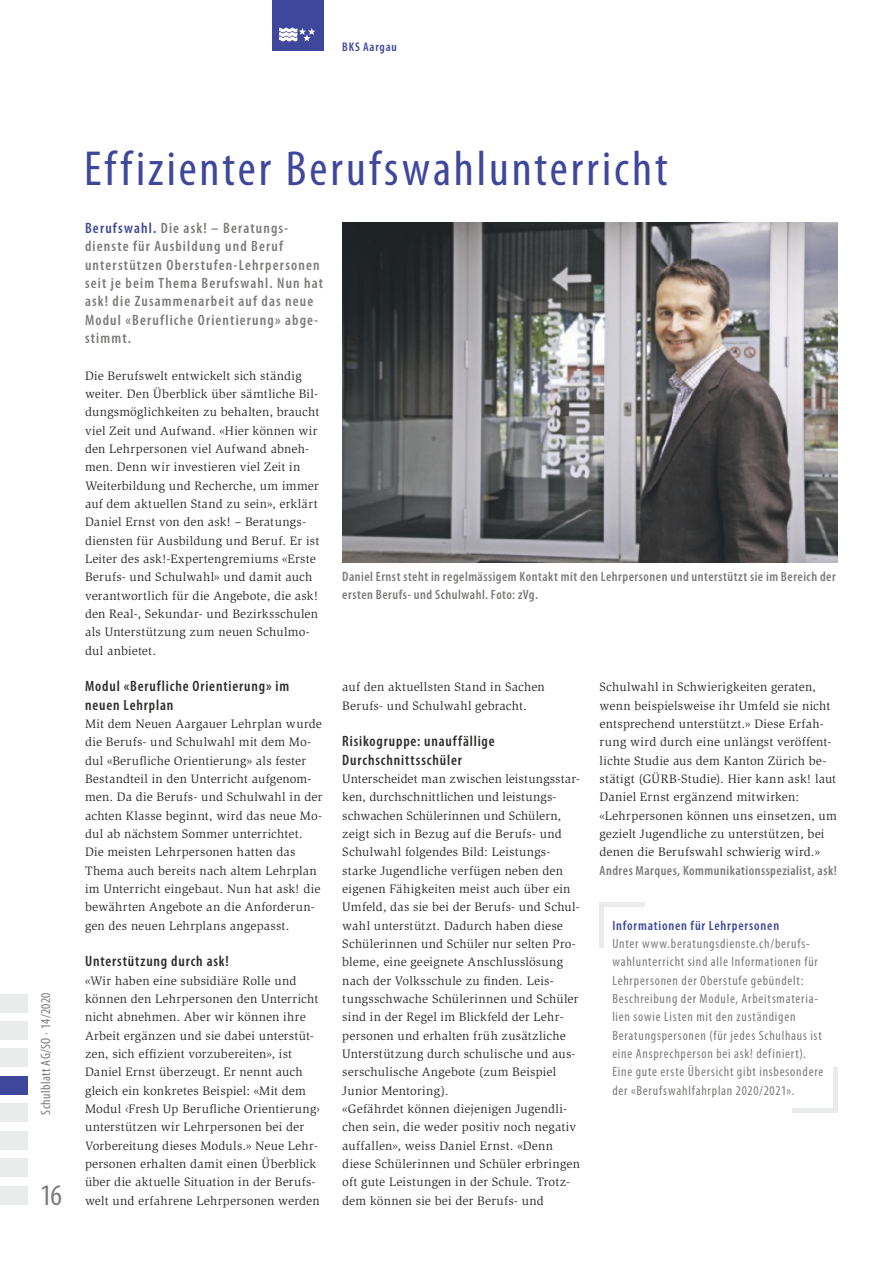
<style>
.page{position:relative;width:893px;height:1263px;background:#fff}
.page>*{position:absolute;margin:0;border:0;box-sizing:border-box;transform-origin:0 0}
.t1{font:condensed 49.5px "Myriad Pro";letter-spacing:.06em;color:#3e479b}
.t2{font:condensed 30px "Myriad Pro";color:#7b7b7a}
.t3{font:600 condensed 15px/18.3px "Myriad Pro";letter-spacing:.075em;color:#7b7b7a}
.t4{font:600 condensed 15px/18.3px "Myriad Pro";letter-spacing:.055em;color:#2c2c2b}
.t5{font:condensed 13.5px/18.3px "Myriad Pro";letter-spacing:.055em;color:#7b7b7a}
.t6{font:600 condensed 13.5px/18px "Myriad Pro";letter-spacing:.035em;color:#7b7b7a}
.t7{font:600 condensed 13.5px "Myriad Pro";letter-spacing:.06em;color:#3e479b}
.t8{font:condensed 13.5px "Myriad Pro";letter-spacing:.03em;color:#7b7b7a}
.t9{font:12.6px/18.3px "Slimbach Std";letter-spacing:.015em;color:#2c2c2b}
.t10{font:600 condensed 12.6px "Myriad Pro";letter-spacing:.06em;color:#3e479b}
.s1{color:#3e479b}
</style>
<div class="page">
<div style="left:272px;top:0;width:51px;height:51px;background:#3e479b"></div>
<div style="left:0;top:1021px;width:28px;height:18px;background:#eaebeb"></div>
<div style="left:0;top:994px;width:28px;height:18px;background:#eaebeb"></div>
<div style="left:0;top:1048px;width:28px;height:19px;background:#eaebeb"></div>
<div style="left:0;top:1103px;width:28px;height:19px;background:#eaebeb"></div>
<div style="left:0;top:1131px;width:28px;height:18px;background:#eaebeb"></div>
<div style="left:0;top:1186px;width:28px;height:18px;background:#eaebeb"></div>
<div style="left:0;top:1158px;width:28px;height:19px;background:#eaebeb"></div>
<svg style="left:279px;top:28px;width:36px;height:13px"></svg>
<div style="left:0;top:1076px;width:28px;height:18px;background:#3e479b"></div>
<hr style="left:600px;top:902px;width:4px;height:46px;background:#eaebeb">
<hr style="left:600px;top:902px;width:45px;height:4px;background:#eaebeb">
<div style="left:833px;top:1067px;width:5px;height:46px;background:#eaebeb"></div>
<hr style="left:792px;top:1109px;width:46px;height:4px;background:#eaebeb">
<img style="left:342px;top:223px;width:496px;height:340px">
<p class="t10" style="left:342px;top:39px;width:56px">BKS Aargau</p>
<p class="t8" style="left:38px;top:1115px;width:124px;rotate:-90deg">Schulblatt AG/SO · 14/2020</p>
<h2 class="t2" style="left:40px;top:1176px;width:23px">16</h2>
<h1 class="t1" style="left:84px;top:138px;width:585px">Effizienter Berufswahlunterricht</h1>
<p class="t3" style="left:85px;top:219px;width:240px"><span class="s1">Berufswahl.</span> Die ask! – Beratungs&shy;dienste für Ausbildung und Beruf unterstützen Oberstufen-Lehrpersonen seit je beim Thema Berufswahl. Nun hat ask! die Zusammenarbeit auf das neue Modul «Berufliche Orientierung» abge&shy;stimmt.</p>
<p class="t9" style="left:85px;top:366px;width:236px">Die Berufswelt entwickelt sich ständig weiter. Den Überblick über sämtliche Bil&shy;dungsmöglichkeiten zu behalten, braucht viel Zeit und Aufwand. «Hier können wir den Lehrpersonen viel Aufwand abneh&shy;men. Denn wir investieren viel Zeit in Weiterbildung und Recherche, um immer auf dem aktuellen Stand zu sein», erklärt Daniel Ernst von den ask! – Beratungs&shy;diensten für Ausbildung und Beruf. Er ist Leiter des ask!-Expertengremiums «Erste Berufs- und Schulwahl» und damit auch verantwortlich für die Angebote, die ask! den Real-, Sekundar- und Bezirksschulen als Unterstützung zum neuen Schulmo&shy;dul anbietet.</p>
<p class="t4" style="left:85px;top:677px;width:206px">Modul «Berufliche Orientierung» im neuen Lehrplan</p>
<p class="t9" style="left:85px;top:715px;width:239px">Mit dem Neuen Aargauer Lehrplan wurde die Berufs- und Schulwahl mit dem Mo&shy;dul «Berufliche Orientierung» als fester Bestandteil in den Unterricht aufgenom&shy;men. Da die Berufs- und Schulwahl in der achten Klasse beginnt, wird das neue Mo&shy;dul ab nächstem Sommer unterrichtet.<br>Die meisten Lehrpersonen hatten das Thema auch bereits nach altem Lehrplan im Unterricht eingebaut. Nun hat ask! die bewährten Angebote an die Anforderun&shy;gen des neuen Lehrplans angepasst.</p>
<p class="t4" style="left:85px;top:952px;width:145px">Unterstützung durch ask!</p>
<p class="t9" style="left:85px;top:971px;width:237px">«Wir haben eine subsidiäre Rolle und können den Lehrpersonen den Unterricht nicht abnehmen. Aber wir können ihre Arbeit ergänzen und sie dabei unterstüt&shy;zen, sich effizient vorzubereiten», ist Daniel Ernst überzeugt. Er nennt auch gleich ein konkretes Beispiel: «Mit dem Modul ‹Fresh Up Berufliche Orientierung› unterstützen wir Lehrpersonen bei der Vorbereitung dieses Moduls.» Neue Lehr&shy;personen erhalten damit einen Überblick über die aktuelle Situation in der Berufs&shy;welt und erfahrene Lehrpersonen werden</p>
<p class="t6" style="left:342px;top:567px;width:495px">Daniel Ernst steht in regelmässigem Kontakt mit den Lehrpersonen und unterstützt sie im Bereich der ersten Berufs- und Schulwahl. Foto: zVg.</p>
<p class="t9" style="left:342px;top:678px;width:204px">auf den aktuellsten Stand in Sachen<br>Berufs- und Schulwahl gebracht.</p>
<p class="t4" style="left:342px;top:732px;width:154px">Risikogruppe: unauffällige<br>Durchschnittsschüler</p>
<p class="t9" style="left:342px;top:770px;width:239px">Unterscheidet man zwischen leistungsstar&shy;ken, durchschnittlichen und leistungs&shy;schwachen Schülerinnen und Schülern, zeigt sich in Bezug auf die Berufs- und Schulwahl folgendes Bild: Leistungs&shy;starke Jugendliche verfügen neben den eigenen Fähigkeiten meist auch über ein Umfeld, das sie bei der Berufs- und Schul&shy;wahl unterstützt. Dadurch haben diese Schülerinnen und Schüler nur selten Pro&shy;bleme, eine geeignete Anschlusslösung nach der Volksschule zu finden. Leis&shy;tungsschwache Schülerinnen und Schüler sind in der Regel im Blickfeld der Lehr&shy;personen und erhalten früh zusätzliche Unterstützung durch schulische und aus&shy;serschulische Angebote (zum Beispiel Junior Mentoring).<br>«Gefährdet können diejenigen Jugendli&shy;chen sein, die weder positiv noch negativ auffallen», weiss Daniel Ernst. «Denn diese Schülerinnen und Schüler erbringen oft gute Leistungen in der Schule. Trotz&shy;dem können sie bei der Berufs- und</p>
<p class="t9" style="left:600px;top:678px;width:239px">Schulwahl in Schwierigkeiten geraten, wenn beispielsweise ihr Umfeld sie nicht entsprechend unterstützt.» Diese Erfah&shy;rung wird durch eine unlängst veröffent&shy;lichte Studie aus dem Kanton Zürich be&shy;stätigt (GÜRB-Studie). Hier kann ask! laut Daniel Ernst ergänzend mitwirken: «Lehrpersonen können uns einsetzen, um gezielt Jugendliche zu unterstützen, bei denen die Berufswahl schwierig wird.»</p>
<p class="t6" style="left:600px;top:861px;width:239px">Andres Marques, Kommunikationsspezialist, ask!</p>
<p class="t7" style="left:612px;top:917px;width:168px">Informationen für Lehrpersonen</p>
<p class="t5" style="left:612px;top:934px;width:213px">Unter www.beratungsdienste.ch/berufs&shy;wahlunterricht sind alle Informationen für Lehrpersonen der Oberstufe gebündelt:<br>Beschreibung der Module, Arbeitsmateria&shy;lien sowie Listen mit den zuständigen Beratungspersonen (für jedes Schulhaus ist eine Ansprechperson bei ask! definiert).<br>Eine gute erste Übersicht gibt insbesondere der «Berufswahlfahrplan 2020/2021».</p>
</div>
